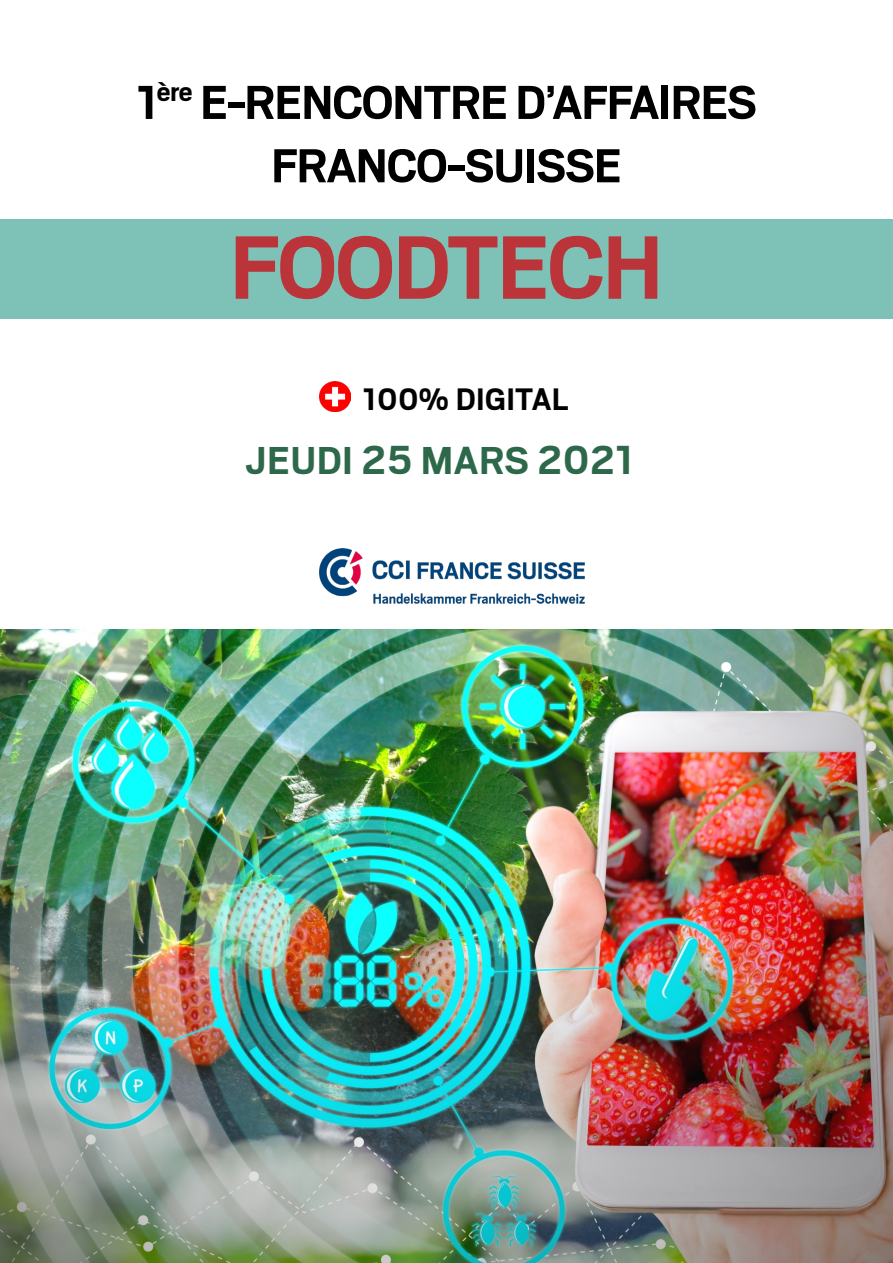
<style>
.page{position:relative;width:893px;height:1263px;background:#fff}
.page>*{position:absolute;margin:0;border:0;box-sizing:border-box;transform-origin:0 0}
.t1{font:700 99.6px "Scout";letter-spacing:-.02em;color:#ba3439}
.t2{font:700 52.8px/63.3px "Scout";letter-spacing:-.02em;color:#000;text-align:center}
.t3{font:700 43.2px "Scout";letter-spacing:.01em;color:#2d684a}
.t4{font:700 34.5px "Scout";letter-spacing:.01em;color:#000}
.s1{font-size:45px}
</style>
<div class="page">
<img style="left:0;top:629px;width:893px;height:634px">
<img style="left:320px;top:382px;width:31px;height:30px">
<div style="left:0;top:219px;width:893px;height:99px;background:#7ec2b7"></div>
<img style="left:320px;top:549px;width:265px;height:55px">
<p class="t2" style="left:136px;top:68px;width:622px">1<sup>ère</sup> E-RENCONTRE D’AFFAIRES<br>FRANCO-SUISSE</p>
<h1 class="t1" style="left:230px;top:203px;width:435px">FOODTECH</h1>
<p class="t4" style="left:362px;top:377px;width:208px">100% DIGITAL</p>
<p class="t3" style="left:246px;top:432px;width:390px">JEUDI <span class="s1">25</span> MARS <span class="s1">2021</span></p>
</div>
